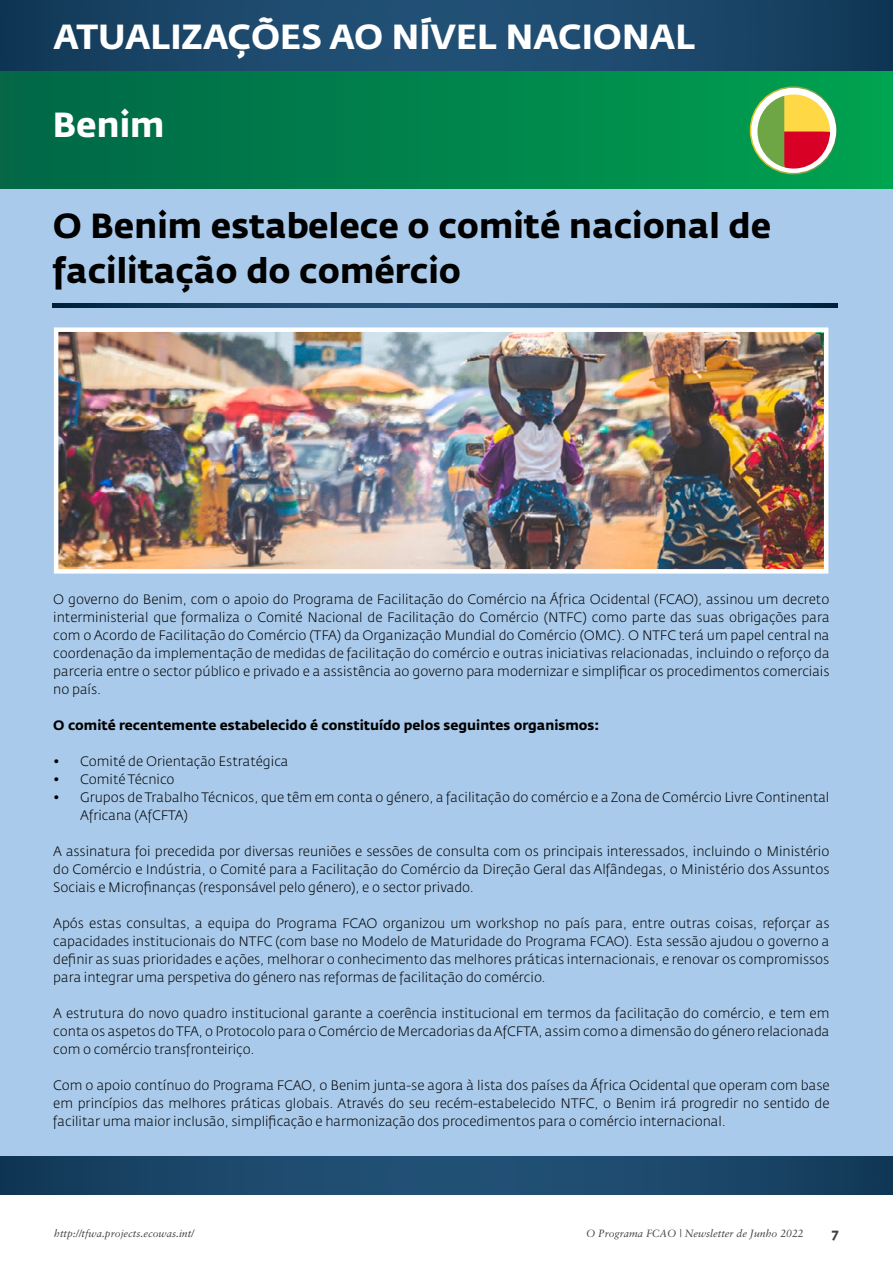
<style>
.page{position:relative;width:893px;height:1263px;background:#fff}
.page>*{position:absolute;margin:0;border:0;box-sizing:border-box;transform-origin:0 0}
.t1{font:700 34.5px/45px "Fedra Sans Std";color:#000}
.t2{font:700 34.5px "Fedra Sans Std";color:#fff}
.t3{font:300 13.5px/18px "Fedra Sans Std";color:#000;text-align:justify}
.t4{font:700 13.5px "Fedra Sans Std";color:#000}
.t5{font:700 13.5px "Fedra Sans Std";color:#414042}
.t6{font:italic 10.5px "Sabon LT Std";color:#414042}
</style>
<div class="page">
<div style="left:0;top:0;width:893px;height:1169px;background:#a9caea"></div>
<svg style="left:0;top:0;width:892px;height:72px;background:#1a4768"></svg>
<div style="left:0;top:72px;width:893px;height:117px;background:linear-gradient(to right,#006647,#00a250)"></div>
<img style="left:59px;top:332px;width:764px;height:237px">
<div style="left:54px;top:327px;width:774px;height:247px;border:4px solid #fff"></div>
<svg style="left:0;top:1157px;width:893px;height:38px;background:#1b4669"></svg>
<svg style="left:750px;top:87px;width:87px;height:87px"></svg>
<div style="left:750px;top:86px;width:88px;height:88px;border:2px solid #fff;border-radius:50%"></div>
<svg style="left:757px;top:94px;width:73px;height:75px;background:#bf9559"></svg>
<svg style="left:53px;top:304px;width:785px;height:3px;background:#153f60"></svg>
<h1 class="t2" style="left:53px;top:16px;width:643px">ATUALIZAÇÕES AO NÍVEL NACIONAL</h1>
<h1 class="t2" style="left:53px;top:104px;width:113px">Benim</h1>
<h1 class="t1" style="left:53px;top:204px;width:720px">O Benim estabelece o comité nacional de facilitação do comércio</h1>
<p class="t3" style="left:53px;top:591px;width:778px">O governo do Benim, com o apoio do Programa de Facilitação do Comércio na África Ocidental (FCAO), assinou um decreto interministerial que formaliza o Comité Nacional de Facilitação do Comércio (NTFC) como parte das suas obrigações para com o Acordo de Facilitação do Comércio (TFA) da Organização Mundial do Comércio (OMC). O NTFC terá um papel central na coordenação da implementação de medidas de facilitação do comércio e outras iniciativas relacionadas, incluindo o reforço da parceria entre o sector público e privado e a assistência ao governo para modernizar e simplificar os procedimentos comerciais no país.</p>
<p class="t4" style="left:53px;top:717px;width:547px">O comité recentemente estabelecido é constituído pelos seguintes organismos:</p>
<p class="t3" style="left:53px;top:753px;width:237px">• Comité de Orientação Estratégica</p>
<p class="t3" style="left:53px;top:771px;width:123px">• Comité Técnico</p>
<p class="t3" style="left:80px;top:789px;width:751px;text-indent:-27px">• Grupos de Trabalho Técnicos, que têm em conta o género, a facilitação do comércio e a Zona de Comércio Livre Continental<br>Africana (AfCFTA)</p>
<p class="t3" style="left:53px;top:843px;width:778px">A assinatura foi precedida por diversas reuniões e sessões de consulta com os principais interessados, incluindo o Ministério do Comércio e Indústria, o Comité para a Facilitação do Comércio da Direção Geral das Alfândegas, o Ministério dos Assuntos Sociais e Microfinanças (responsável pelo género), e o sector privado.</p>
<p class="t3" style="left:53px;top:915px;width:778px">Após estas consultas, a equipa do Programa FCAO organizou um workshop no país para, entre outras coisas, reforçar as capacidades institucionais do NTFC (com base no Modelo de Maturidade do Programa FCAO). Esta sessão ajudou o governo a definir as suas prioridades e ações, melhorar o conhecimento das melhores práticas internacionais, e renovar os compromissos para integrar uma perspetiva do género nas reformas de facilitação do comércio.</p>
<p class="t3" style="left:53px;top:1005px;width:778px">A estrutura do novo quadro institucional garante a coerência institucional em termos da facilitação do comércio, e tem em conta os aspetos do TFA, o Protocolo para o Comércio de Mercadorias da AfCFTA, assim como a dimensão do género relacionada com o comércio transfronteiriço.</p>
<p class="t3" style="left:53px;top:1077px;width:778px">Com o apoio contínuo do Programa FCAO, o Benim junta-se agora à lista dos países da África Ocidental que operam com base em princípios das melhores práticas globais. Através do seu recém-estabelecido NTFC, o Benim irá progredir no sentido de facilitar uma maior inclusão, simplificação e harmonização dos procedimentos para o comércio internacional.</p>
<p class="t6" style="left:54px;top:1227px;width:142px">http://tfwa.projects.ecowas.int/</p>
<p class="t6" style="left:586px;top:1227px;width:219px">O Programa FCAO | Newsletter de Junho 2022</p>
<p class="t5" style="left:832px;top:1225px;width:9px">7</p>
</div>
